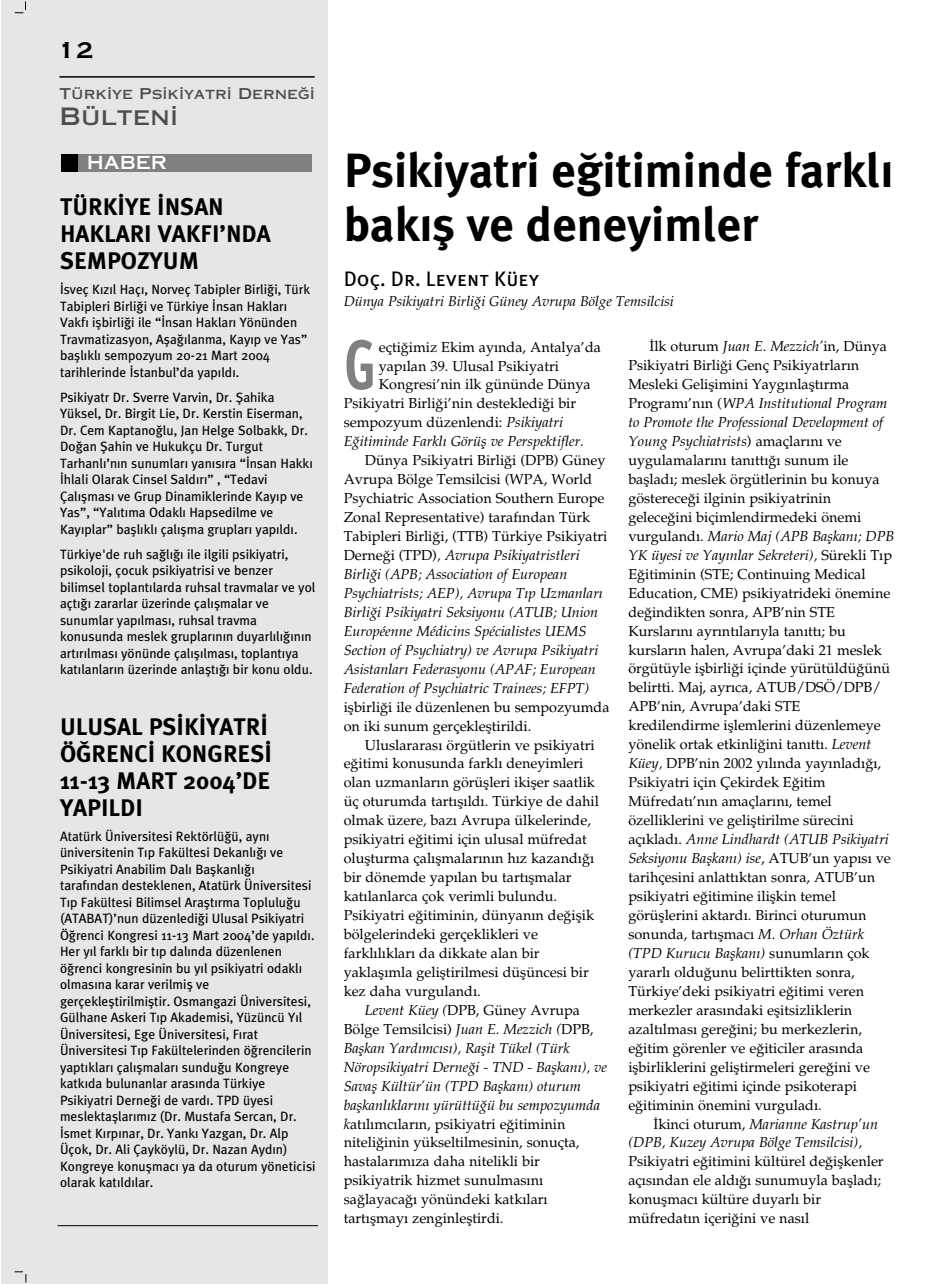
<style>
.page{position:relative;width:951px;height:1284px;background:#fff}
.page>*{position:absolute;margin:0;border:0;box-sizing:border-box;transform-origin:0 0}
.t1{font:700 70.05px "Officina Sans";color:#808080;scale:.8 1}
.t2{font:48px/54px "Meta Plus Bold Roman Ti";color:#000}
.t3{font:30px "Copperplate Gothic Thi One BC";color:#000}
.t4{font:24px/27px "Meta Plus Bold Roman Ti";color:#000}
.t5{font:24px "Copperplate Gothic Thi One AB";color:#4d4d4d}
.t6{font:21px "Meta Plus Book Caps Ti";color:#000}
.t7{font:18px "Copperplate Gothic Thi One AB";color:#fff}
.t8{font:15px "Copperplate Gothic Thi One AB";color:#4d4d4d}
.t9{font:14.4px/18.9px "Palatino TR";color:#000}
.t10{font:italic 14.4px/18.9px "Palatino TR";color:#000}
.t11{font:italic 14.25px "Palatino TR";color:#000}
.t12{font:13.5px/16.5px "Meta Plus Book Roman Ti";color:#000}
.s1{font-style:italic}
.s2{font-style:normal}
</style>
<div class="page">
<div style="left:1px;top:0;width:326px;height:1284px;background:#e6e6e6"></div>
<hr style="left:59px;top:76px;width:256px;height:2px;background:#000">
<svg style="left:15px;top:2px;width:11px;height:11px"></svg>
<svg style="left:15px;top:1272px;width:12px;height:10px"></svg>
<div style="left:78px;top:154px;width:233px;height:17px;background:#808080"></div>
<div style="left:61px;top:154px;width:17px;height:17px;background:#000"></div>
<hr style="left:58px;top:1225px;width:260px;height:1px;background:#000">
<h3 class="t3" style="left:58px;top:30px;width:38px">12</h3>
<p class="t8" style="left:60px;top:85px;width:257px">Türkiye Psikiyatri Derne¤i</p>
<h3 class="t5" style="left:60px;top:103px;width:120px">Bülteni</h3>
<p class="t7" style="left:87px;top:152px;width:81px">HABER</p>
<h3 class="t4" style="left:60px;top:195px;width:212px">TÜRK‹YE ‹NSAN<br>HAKLARI VAKFI’NDA<br>SEMPOZYUM</h3>
<p class="t12" style="left:60px;top:282px;width:252px">‹sveç K›z›l Haç›, Norveç Tabipler Birli¤i, Türk Tabipleri Birli¤i ve Türkiye ‹nsan Haklar› Vakf› iflbirli¤i ile “‹nsan Haklar› Yönünden Travmatizasyon, Afla¤›lanma, Kay›p ve Yas” bafll›kl› sempozyum 20-21 Mart 2004 tarihlerinde ‹stanbul’da yap›ld›.</p>
<p class="t12" style="left:60px;top:390px;width:254px">Psikiyatr Dr. Sverre Varvin, Dr. fiahika Yüksel, Dr. Birgit Lie, Dr. Kerstin Eiserman, Dr. Cem Kaptano¤lu, Jan Helge Solbakk, Dr.<br>Do¤an fiahin ve Hukukçu Dr. Turgut Tarhanl›’n›n sunumlar› yan›s›ra “‹nsan Hakk› ‹hlali Olarak Cinsel Sald›r›” , “Tedavi Çal›flmas› ve Grup Dinamiklerinde Kay›p ve Yas”, “Yal›t›ma Odakl› Hapsedilme ve Kay›plar” bafll›kl› çal›flma gruplar› yap›ld›.</p>
<p class="t12" style="left:60px;top:547px;width:257px">Türkiye'de ruh sa¤l›¤› ile ilgili psikiyatri, psikoloji, çocuk psikiyatrisi ve benzer bilimsel toplant›larda ruhsal travmalar ve yol açt›¤› zararlar üzerinde çal›flmalar ve sunumlar yap›lmas›, ruhsal travma konusunda meslek gruplar›n›n duyarl›l›¤›n›n art›r›lmas› yönünde çal›fl›lmas›, toplant›ya kat›lanlar›n üzerinde anlaflt›¤› bir konu oldu.</p>
<h3 class="t4" style="left:60px;top:715px;width:213px">ULUSAL PS‹K‹YATR‹<br>Ö⁄RENC‹ KONGRES‹<br>11-13 MART 2004’DE<br>YAPILDI</h3>
<p class="t12" style="left:60px;top:829px;width:257px">Atatürk Üniversitesi Rektörlü¤ü, ayn› üniversitenin T›p Fakültesi Dekanl›¤› ve Psikiyatri Anabilim Dal› Baflkanl›¤› taraf›ndan desteklenen, Atatürk Üniversitesi T›p Fakültesi Bilimsel Araflt›rma Toplulu¤u (ATABAT)’nun düzenledi¤i Ulusal Psikiyatri Ö¤renci Kongresi 11-13 Mart 2004’de yap›ld›.<br>Her y›l farkl› bir t›p dal›nda düzenlenen ö¤renci kongresinin bu y›l psikiyatri odakl› olmas›na karar verilmifl ve gerçeklefltirilmifltir. Osmangazi Üniversitesi, Gülhane Askeri T›p Akademisi, Yüzüncü Y›l Üniversitesi, Ege Üniversitesi, F›rat Üniversitesi T›p Fakültelerinden ö¤rencilerin yapt›klar› çal›flmalar› sundu¤u Kongreye katk›da bulunanlar aras›nda Türkiye Psikiyatri Derne¤i de vard›. TPD üyesi meslektafllar›m›z (Dr. Mustafa Sercan, Dr. ‹smet K›rp›nar, Dr. Yank› Yazgan, Dr. Alp Üçok, Dr. Ali Çayköylü, Dr. Nazan Ayd›n)<br>Kongreye konuflmac› ya da oturum yöneticisi olarak kat›ld›lar.</p>
<h2 class="t2" style="left:344px;top:147px;width:552px">Psikiyatri e¤itiminde farkl› bak›fl ve deneyimler</h2>
<h3 class="t6" style="left:344px;top:266px;width:197px">Doç. Dr. Levent Küey</h3>
<p class="t11" style="left:344px;top:295px;width:332px">Dünya Psikiyatri Birli¤i Güney Avrupa Bölge Temsilcisi</p>
<h1 class="t1" style="left:344px;top:338px;width:42px">G</h1>
<p class="t9" style="left:379px;top:339px;width:224px">eçti¤imiz Ekim ay›nda, Antalya’da</p>
<p class="t9" style="left:379px;top:358px;width:182px">yap›lan 39. Ulusal Psikiyatri</p>
<p class="t9" style="left:379px;top:377px;width:213px">Kongresi’nin ilk gününde Dünya</p>
<p class="t9" style="left:344px;top:396px;width:234px">Psikiyatri Birli¤i’nin destekledi¤i bir</p>
<p class="t9" style="left:344px;top:415px;width:221px">sempozyum düzenlendi: <span class="s1">Psikiyatri</span></p>
<p class="t10" style="left:344px;top:434px;width:242px">E¤itiminde Farkl› Görüfl ve Perspektifler.</p>
<p class="t10" style="left:344px;top:453px;width:265px;text-indent:21px"><span class="s2">Dünya Psikiyatri Birli¤i (DPB) Güney Avrupa Bölge Temsilcisi (WPA, World Psychiatric Association Southern Europe Zonal Representative) taraf›ndan Türk Tabipleri Birli¤i, (TTB) Türkiye Psikiyatri Derne¤i (TPD)</span>, Avrupa Psikiyatristleri Birli¤i (APB; Association of European Psychiatrists; AEP), Avrupa T›p Uzmanlar› Birli¤i Psikiyatri Seksiyonu (ATUB; Union Européenne Médicins Spécialistes UEMS Section of Psychiatry) ve Avrupa Psikiyatri Asistanlar› Federasyonu (APAF; European Federation of Psychiatric Trainees; EFPT)</p>
<p class="t9" style="left:344px;top:699px;width:267px">iflbirli¤i ile düzenlenen bu sempozyumda on iki sunum gerçeklefltirildi.</p>
<p class="t9" style="left:344px;top:737px;width:257px;text-indent:21px">Uluslararas› örgütlerin ve psikiyatri e¤itimi konusunda farkl› deneyimleri olan uzmanlar›n görüflleri ikifler saatlik üç oturumda tart›fl›ld›. Türkiye de dahil olmak üzere, baz› Avrupa ülkelerinde, psikiyatri e¤itimi için ulusal müfredat oluflturma çal›flmalar›n›n h›z kazand›¤› bir dönemde yap›lan bu tart›flmalar kat›lanlarca çok verimli bulundu.<br>Psikiyatri e¤itiminin, dünyan›n de¤iflik bölgelerindeki gerçeklikleri ve farkl›l›klar› da dikkate alan bir yaklafl›mla gelifltirilmesi düflüncesi bir kez daha vurguland›.</p>
<p class="t9" style="left:344px;top:1002px;width:265px;text-indent:21px"><span class="s1">Levent Küey (</span>DPB, Güney Avrupa Bölge Temsilcisi) <span class="s1">Juan E. Mezzich (</span>DPB, <span class="s1">Baflkan Yard›mc›s›), Raflit Tükel (Türk Nöropsikiyatri Derne¤i - TND - Baflkan›), ve Savafl Kültür’ün (TPD Baflkan›) oturum baflkanl›klar›n› yürüttü¤ü bu sempozyumda k</span>at›l›mc›lar›n, psikiyatri e¤itiminin niteli¤inin yükseltilmesinin, sonuçta, hastalar›m›za daha nitelikli bir psikiyatrik hizmet sunulmas›n› sa¤layaca¤› yönündeki katk›lar› tart›flmay› zenginlefltirdi.</p>
<p class="t9" style="left:628px;top:338px;width:267px;text-indent:21px">‹lk oturum <span class="s1">Juan E. Mezzich’</span>in, Dünya Psikiyatri Birli¤i Genç Psikiyatrlar›n Mesleki Geliflimini Yayg›nlaflt›rma Program›’n›n (<span class="s1">WPA Institutional Program to Promote the Professional Development of Young Psychiatrists</span>) amaçlar›n› ve uygulamalar›n› tan›tt›¤› sunum ile bafllad›; meslek örgütlerinin bu konuya gösterece¤i ilginin psikiyatrinin gelece¤ini biçimlendirmedeki önemi vurguland›. <span class="s1">Mario Maj (APB Baflkan›; DPB YK üyesi ve Yay›nlar Sekreteri),</span> Sürekli T›p E¤itiminin (STE; Continuing Medical Education, CME) psikiyatrideki önemine de¤indikten sonra, APB’nin STE Kurslar›n› ayr›nt›lar›yla tan›tt›; bu kurslar›n halen, Avrupa’daki 21 meslek örgütüyle iflbirli¤i içinde yürütüldü¤ünü belirtti. Maj, ayr›ca, ATUB/DSÖ/DPB/ APB’nin, Avrupa’daki STE kredilendirme ifllemlerini düzenlemeye yönelik ortak etkinli¤ini tan›tt›. <span class="s1">Levent Küey,</span> DPB’nin 2002 y›l›nda yay›nlad›¤›, Psikiyatri için Çekirdek E¤itim Müfredat›’n›n amaçlar›n›, temel özelliklerini ve gelifltirilme sürecini aç›klad›. <span class="s1">Anne Lindhardt (ATUB Psikiyatri Seksiyonu Baflkan›) ise</span>, ATUB’un yap›s› ve tarihçesini anlatt›ktan sonra, ATUB’un psikiyatri e¤itimine iliflkin temel görüfllerini aktard›. Birinci oturumun sonunda, tart›flmac› <span class="s1">M. Orhan Öztürk (TPD Kurucu Baflkan›)</span> sunumlar›n çok yararl› oldu¤unu belirttikten sonra, Türkiye’deki psikiyatri e¤itimi veren merkezler aras›ndaki eflitsizliklerin azalt›lmas› gere¤ini; bu merkezlerin, e¤itim görenler ve e¤iticiler aras›nda iflbirliklerini gelifltirmeleri gere¤ini ve psikiyatri e¤itimi içinde psikoterapi e¤itiminin önemini vurgulad›.</p>
<p class="t10" style="left:628px;top:1116px;width:251px;text-indent:25px"><span class="s2">‹kinci oturum,</span> Marianne Kastrup’un (DPB, Kuzey Avrupa Bölge Temsilcisi),</p>
<p class="t9" style="left:628px;top:1154px;width:257px">Psikiyatri e¤itimini kültürel de¤iflkenler aç›s›ndan ele ald›¤› sunumuyla bafllad›; konuflmac› kültüre duyarl› bir müfredat›n içeri¤ini ve nas›l</p>
</div>
